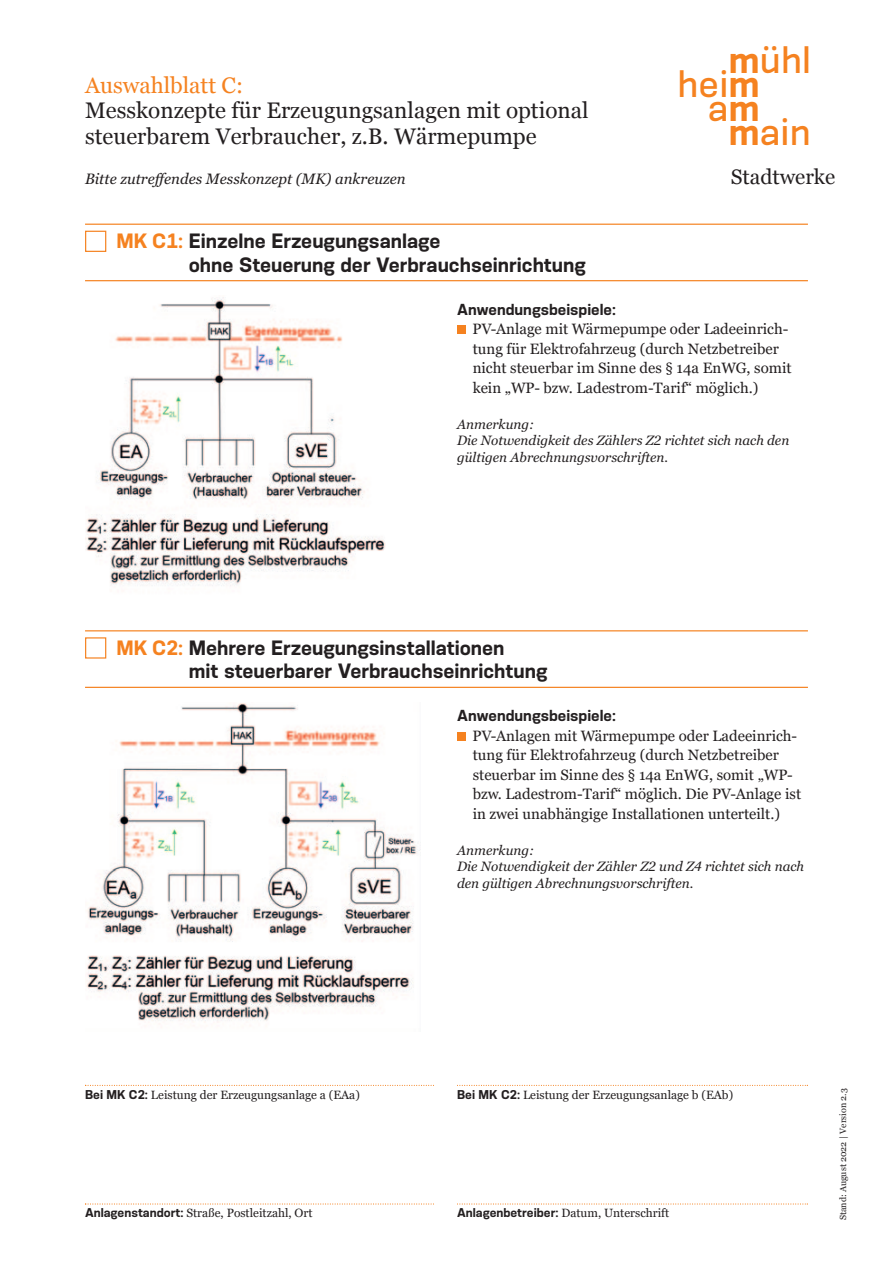
<style>
.page{position:relative;width:893px;height:1263px;background:#fff}
.page>*{position:absolute;margin:0;border:0;box-sizing:border-box;transform-origin:0 0}
.t1{font:500 36px "Konsens";letter-spacing:.005em;color:#f58220}
.t2{font:22.5px/25.5px "Georgia";color:#231f20}
.t3{font:22.5px "Georgia";color:#f58220}
.t4{font:21px "Georgia";color:#231f20}
.t5{font:700 19.5px/23.4px "Konsens";color:#231f20}
.t6{font:15px/19.5px "Georgia Pro";color:#231f20}
.t7{font:italic 15px "Georgia Pro";color:#231f20}
.t8{font:700 15px "Konsens";color:#231f20}
.t9{font:italic 13.5px/16.5px "Georgia Pro";color:#231f20}
.t10{font:12px "Georgia Pro";color:#231f20}
.t11{font:9px "Georgia";color:#231f20}
.s1{color:#f58220}
.s2{font-weight:700}
.s3{font-family:"Konsens";font-weight:700}
</style>
<div class="page">
<svg style="left:85px;top:1203px;width:723px;height:1px"></svg>
<svg style="left:85px;top:1085px;width:723px;height:1px"></svg>
<img style="left:85px;top:297px;width:301px;height:289px">
<div style="left:457px;top:326px;width:9px;height:8px;background:#f58220"></div>
<hr style="left:85px;top:224px;width:723px;height:1px;background:#f58220">
<hr style="left:85px;top:280px;width:723px;height:1px;background:#f58220">
<div style="left:85px;top:231px;width:21px;height:21px;border:1px solid #f58220"></div>
<img style="left:86px;top:703px;width:334px;height:321px">
<div style="left:457px;top:732px;width:9px;height:9px;background:#f58220"></div>
<hr style="left:85px;top:630px;width:723px;height:1px;background:#f58220">
<hr style="left:85px;top:687px;width:723px;height:1px;background:#f58220">
<div style="left:85px;top:637px;width:21px;height:22px;border:1px solid #f58220"></div>
<div style="left:436px;top:1057px;width:21px;height:191px;background:#fff"></div>
<p class="t3" style="left:85px;top:72px;width:160px">Auswahlblatt C:</p>
<p class="t2" style="left:85px;top:98px;width:505px">Messkonzepte für Erzeugungsanlagen mit optional steuerbarem Verbraucher, z.B. Wärmepumpe</p>
<p class="t7" style="left:85px;top:172px;width:322px">Bitte zutreffendes Messkonzept (MK) ankreuzen</p>
<p class="t5" style="left:189px;top:231px;width:399px;text-indent:-72px"><span class="s1">MK C1:</span> Einzelne Erzeugungsanlage<br>ohne Steuerung der Verbrauchseinrichtung</p>
<p class="t1" style="left:729px;top:37px;width:84px"><span class="s2">m</span>ühl</p>
<p class="t1" style="left:677px;top:61px;width:84px">hei<span class="s2">m</span></p>
<p class="t1" style="left:708px;top:85px;width:53px">a<span class="s2">m</span></p>
<p class="t1" style="left:729px;top:109px;width:84px"><span class="s2">m</span>ain</p>
<p class="t4" style="left:731px;top:165px;width:106px">Stadtwerke</p>
<p class="t8" style="left:457px;top:303px;width:160px">Anwendungsbeispiele:</p>
<p class="t6" style="left:472px;top:319px;width:321px">PV-Anlage mit Wärmepumpe oder Ladeeinrich&shy;tung für Elektrofahrzeug (durch Netzbetreiber nicht steuerbar im Sinne des § 14a EnWG, somit kein „WP- bzw. Ladestrom-Tarif“ möglich.)</p>
<p class="t9" style="left:457px;top:417px;width:334px">Anmerkung:<br>Die Notwendigkeit des Zählers Z2 richtet sich nach den gültigen Abrechnungsvorschriften.</p>
<p class="t5" style="left:189px;top:637px;width:360px;text-indent:-72px"><span class="s1">MK C2:</span> Mehrere Erzeugungsinstallationen<br>mit steuerbarer Verbrauchseinrichtung</p>
<p class="t8" style="left:457px;top:710px;width:160px">Anwendungsbeispiele:</p>
<p class="t6" style="left:472px;top:726px;width:330px">PV-Anlagen mit Wärmepumpe oder Ladeeinrich&shy;tung für Elektrofahrzeug (durch Netzbetreiber steuerbar im Sinne des § 14a EnWG, somit „WP&shy;bzw. Ladestrom-Tarif“ möglich. Die PV-Anlage ist in zwei unabhängige Installationen unterteilt.)</p>
<p class="t9" style="left:457px;top:843px;width:349px">Anmerkung:<br>Die Notwendigkeit der Zähler Z2 und Z4 richtet sich nach den gültigen Abrechnungsvorschriften.</p>
<p class="t10" style="left:85px;top:1088px;width:276px"><span class="s3">Bei MK C2:</span> Leistung der Erzeugungsanlage a (EAa)</p>
<p class="t10" style="left:457px;top:1088px;width:278px"><span class="s3">Bei MK C2:</span> Leistung der Erzeugungsanlage b (EAb)</p>
<p class="t10" style="left:85px;top:1206px;width:229px"><span class="s3">Anlagenstandort:</span> Straße, Postleitzahl, Ort</p>
<p class="t10" style="left:457px;top:1206px;width:214px"><span class="s3">Anlagenbetreiber:</span> Datum, Unterschrift</p>
<p class="t11" style="left:838px;top:1220px;width:133px;rotate:-90deg">Stand: August 2022 | Version 2.3</p>
</div>
